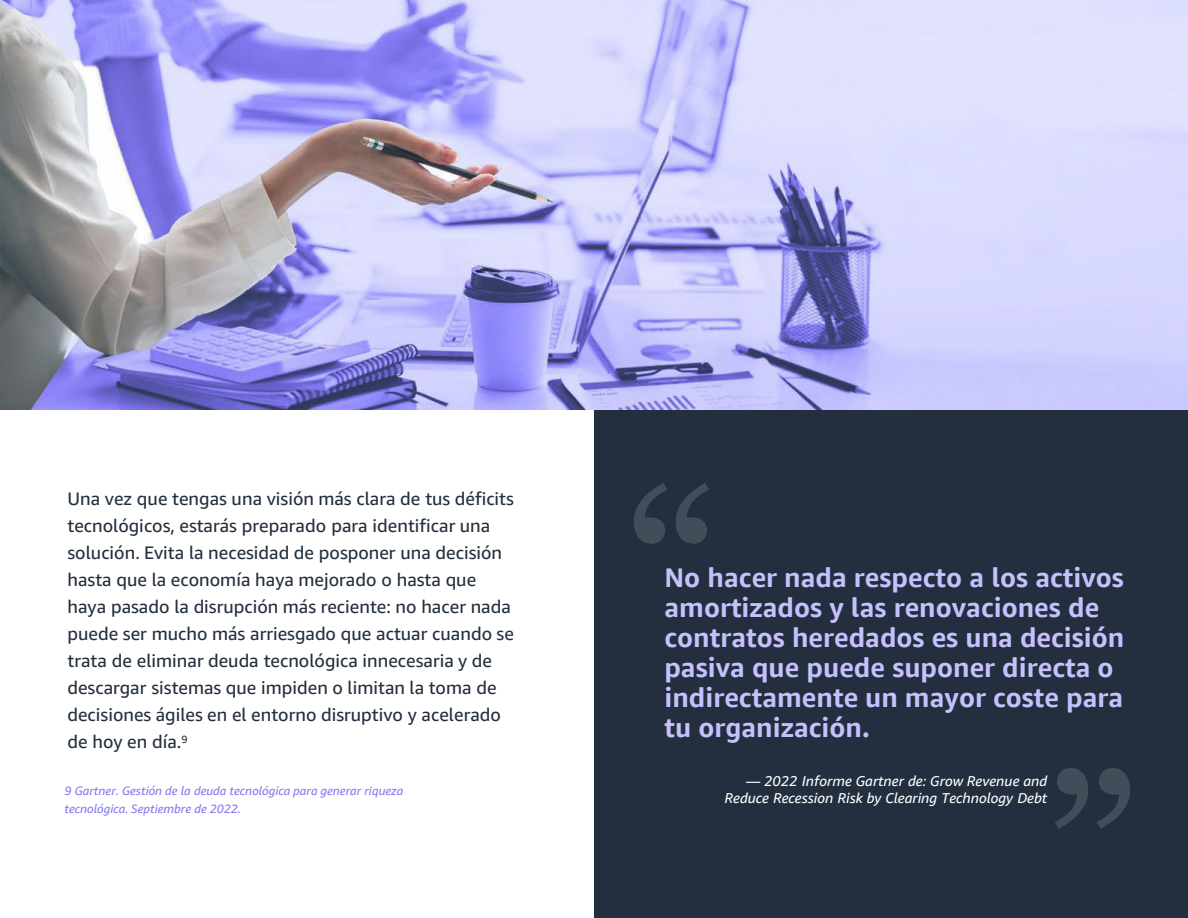
<style>
.page{position:relative;width:1188px;height:918px;background:#fff}
.page>*{position:absolute;margin:0;border:0;box-sizing:border-box;transform-origin:0 0}
.t1{font:700 27px/30px "Amazon Ember Display";color:#c6c0fd}
.t2{font:18px/27px "Amazon Ember";color:#232f3e}
.t3{font:italic 14.25px/17.1px "Amazon Ember";color:#fff;text-align:right}
.t4{font:italic 12px/18px "Amazon Ember";color:#827af0}
</style>
<div class="page">
<div style="left:594px;top:410px;width:594px;height:508px;background:#232f3e"></div>
<svg style="left:634px;top:483px;width:33px;height:61px"></svg>
<svg style="left:676px;top:483px;width:33px;height:61px"></svg>
<svg style="left:1097px;top:768px;width:33px;height:61px"></svg>
<svg style="left:1055px;top:768px;width:33px;height:61px"></svg>
<img style="left:0;top:0;width:1188px;height:409px">
<p class="t2" style="left:68px;top:485px;width:448px">Una vez que tengas una visión más clara de tus déficits tecnológicos, estarás preparado para identificar una solución. Evita la necesidad de posponer una decisión hasta que la economía haya mejorado o hasta que haya pasado la disrupción más reciente: no hacer nada puede ser mucho más arriesgado que actuar cuando se trata de eliminar deuda tecnológica innecesaria y de descargar sistemas que impiden o limitan la toma de decisiones ágiles en el entorno disruptivo y acelerado de hoy en día.<sup>9</sup></p>
<p class="t4" style="left:64px;top:782px;width:340px">9 Gartner. Gestión de la deuda tecnológica para generar riqueza tecnológica. Septiembre de 2022.</p>
<p class="t1" style="left:664px;top:563px;width:461px">No hacer nada respecto a los activos amortizados y las renovaciones de contratos heredados es una decisión pasiva que puede suponer directa o indirectamente un mayor coste para tu organización.</p>
<p class="t3" style="left:725px;top:773px;width:324px">— 2022 Informe Gartner de: Grow Revenue and<br>Reduce Recession Risk by Clearing Technology Debt</p>
</div>
